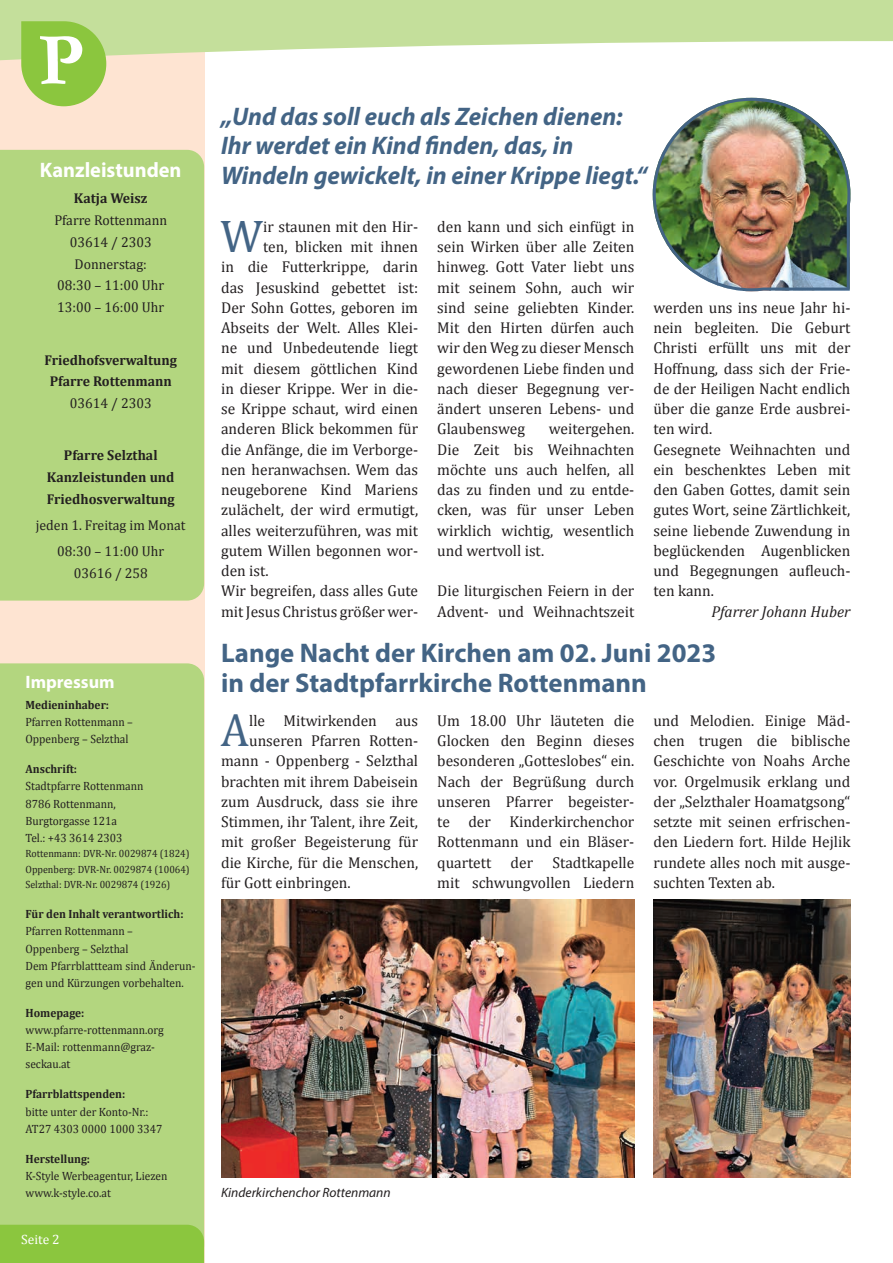
<style>
.page{position:relative;width:893px;height:1263px;background:#fff}
.page>*{position:absolute;margin:0;border:0;box-sizing:border-box;transform-origin:0 0}
.t1{font:700 75px "Garamond";color:#fff}
.t2{font:46.2px "Cambria";color:#436485}
.Überschriften{font:700 27px/30px "Myriad Pro";color:#436485}
.Überschriften-2{font:italic 700 25.5px/29.2px "Myriad Pro";color:#436485}
.t3{font:700 21px "Myriad Pro";color:#fff}
.t4{font:700 18px "Myriad Pro";color:#fff}
.t5{font:15.75px/20.2px "Cambria";color:#231f20;text-align:justify}
.t6{font:italic 15.75px "Cambria";color:#231f20}
.t7{font:14.25px/21.9px "Cambria";color:#231f20;text-align:center}
.t8{font:700 14.25px/21.9px "Cambria";color:#231f20;text-align:center}
.Aufzählung_Pfarrverb{font:italic 13.5px "Myriad Pro";color:#231f20}
.t9{font:13.5px "Cambria";color:#fff}
.Texte{font:12px/17.2px "Cambria";color:#231f20;scale:.95 1}
.t10{font:700 12px "Cambria";color:#231f20;scale:.95 1}
.Texte-2{font:10.5px "Cambria";color:#231f20;scale:.95 1}
.s1{font-weight:700}
.s2{font-weight:400}
</style>
<div class="page">
<div style="left:0;top:0;width:204px;height:1263px;background:#fee4d2"></div>
<div style="left:0;top:663px;width:204px;height:562px;background:#b3d67f"></div>
<svg style="left:0;top:0;width:893px;height:65px;fill:#c4df9b"></svg>
<svg style="left:21px;top:21px;width:85px;height:85px;background:#9aca52"></svg>
<div style="left:0;top:1225px;width:204px;height:38px;background:#8bc63e"></div>
<div style="left:0;top:150px;width:204px;height:451px;background:#b3d67f"></div>
<img style="left:652px;top:97px;width:199px;height:195px">
<img style="left:221px;top:900px;width:413px;height:278px">
<img style="left:653px;top:900px;width:197px;height:278px">
<p class="t1" style="left:38px;top:16px;width:48px">P</p>
<p class="t3" style="left:40px;top:156px;width:143px">Kanzleistunden</p>
<p class="t7" style="left:54px;top:187px;width:114px"><span class="s1">Katja Weisz<br></span>Pfarre Rottenmann<br>03614 / 2303<br>Donnerstag:<br>08:30 – 11:00 Uhr</p>
<p class="t7" style="left:57px;top:296px;width:108px">13:00 – 16:00 Uhr</p>
<p class="t8" style="left:45px;top:348px;width:134px">Friedhofsverwaltung<br>Pfarre Rottenmann<br><span class="s2">03614 / 2303</span></p>
<p class="t8" style="left:47px;top:444px;width:129px">Pfarre Selzthal<br>Kanzleistunden und<br>Friedhosverwaltung</p>
<p class="t7" style="left:36px;top:514px;width:151px">jeden 1. Freitag im Monat</p>
<p class="t7" style="left:57px;top:541px;width:108px">08:30 – 11:00 Uhr</p>
<p class="t7" style="left:74px;top:562px;width:76px">03616 / 258</p>
<p class="t4" style="left:26px;top:670px;width:91px">Impressum</p>
<p class="t10" style="left:26px;top:696px;width:90px">Medieninhaber:</p>
<p class="Texte" style="left:26px;top:713px;width:115px">Pfarren Rottenmann –</p>
<p class="Texte" style="left:26px;top:730px;width:110px">Oppenberg – Selzthal</p>
<p class="t10" style="left:26px;top:761px;width:56px">Anschrift:</p>
<p class="Texte" style="left:26px;top:778px;width:126px">Stadtpfarre Rottenmann</p>
<p class="Texte" style="left:26px;top:795px;width:97px">8786 Rottenmann,</p>
<p class="Texte" style="left:26px;top:812px;width:98px">Burgtorgasse 121a</p>
<p class="Texte" style="left:26px;top:829px;width:103px">Tel.: +43 3614 2303</p>
<p class="Texte-2" style="left:26px;top:848px;width:174px">Rottenmann: DVR-Nr. 0029874 (1824)</p>
<p class="Texte-2" style="left:26px;top:863px;width:174px">Oppenberg: DVR-Nr. 0029874 (10064)</p>
<p class="Texte-2" style="left:26px;top:878px;width:154px">Selzthal: DVR-Nr. 0029874 (1926)</p>
<p class="t10" style="left:26px;top:905px;width:168px">Für den Inhalt verantwortlich:</p>
<p class="Texte" style="left:26px;top:922px;width:115px">Pfarren Rottenmann –</p>
<p class="Texte" style="left:26px;top:940px;width:110px">Oppenberg – Selzthal</p>
<p class="Texte" style="left:26px;top:957px;width:181px">Dem Pfarrblattteam sind Änderun&shy;gen und Kürzungen vorbehalten.</p>
<p class="t10" style="left:26px;top:1004px;width:64px">Homepage:</p>
<p class="Texte" style="left:26px;top:1021px;width:147px">www.pfarre-rottenmann.org</p>
<p class="Texte" style="left:26px;top:1038px;width:138px">E-Mail: rottenmann@graz-</p>
<p class="Texte" style="left:26px;top:1056px;width:49px">seckau.at</p>
<p class="t10" style="left:26px;top:1086px;width:107px">Pfarrblattspenden:</p>
<p class="Texte" style="left:26px;top:1103px;width:131px">bitte unter der Konto-Nr.:</p>
<p class="Texte" style="left:26px;top:1120px;width:146px">AT27 4303 0000 1000 3347</p>
<p class="t10" style="left:26px;top:1150px;width:70px">Herstellung:</p>
<p class="Texte" style="left:26px;top:1167px;width:151px">K-Style Werbeagentur, Liezen</p>
<p class="Texte" style="left:26px;top:1184px;width:92px">www.k-style.co.at</p>
<p class="t9" style="left:21px;top:1231px;width:40px">Seite 2</p>
<p class="Überschriften-2" style="left:221px;top:101px;width:427px">„Und das soll euch als Zeichen dienen:<br>Ihr werdet ein Kind finden, das, in<br>Windeln gewickelt, in einer Krippe liegt.“</p>
<p class="t2" style="left:221px;top:209px;width:44px">W</p>
<p class="t5" style="left:263px;top:216px;width:156px">ir staunen mit den Hir-</p>
<p class="t5" style="left:263px;top:236px;width:156px">ten, blicken mit ihnen</p>
<p class="t5" style="left:221px;top:257px;width:199px">in die Futterkrippe, darin</p>
<p class="t5" style="left:221px;top:277px;width:199px">das Jesuskind gebettet ist:</p>
<p class="t5" style="left:221px;top:297px;width:199px">Der Sohn Gottes, geboren im</p>
<p class="t5" style="left:221px;top:317px;width:199px">Abseits der Welt. Alles Klei-</p>
<p class="t5" style="left:221px;top:338px;width:199px">ne und Unbedeutende liegt</p>
<p class="t5" style="left:221px;top:358px;width:198px">mit diesem göttlichen Kind</p>
<p class="t5" style="left:221px;top:378px;width:199px">in dieser Krippe. Wer in die-</p>
<p class="t5" style="left:221px;top:398px;width:199px">se Krippe schaut, wird einen</p>
<p class="t5" style="left:221px;top:419px;width:199px">anderen Blick bekommen für</p>
<p class="t5" style="left:221px;top:439px;width:199px">die Anfänge, die im Verborge-</p>
<p class="t5" style="left:221px;top:459px;width:199px">nen heranwachsen. Wem das</p>
<p class="t5" style="left:221px;top:479px;width:199px">neugeborene Kind Mariens</p>
<p class="t5" style="left:221px;top:500px;width:199px">zulächelt, der wird ermutigt,</p>
<p class="t5" style="left:221px;top:520px;width:198px">alles weiterzuführen, was mit</p>
<p class="t5" style="left:221px;top:540px;width:199px">gutem Willen begonnen wor-</p>
<p class="t5" style="left:221px;top:560px;width:49px">den ist.</p>
<p class="t5" style="left:221px;top:581px;width:199px">Wir begreifen, dass alles Gute mit Jesus Christus größer wer-</p>
<p class="t5" style="left:437px;top:216px;width:199px">den kann und sich einfügt in sein Wirken über alle Zeiten hinweg. Gott Vater liebt uns mit seinem Sohn, auch wir sind seine geliebten Kinder.<br>Mit den Hirten dürfen auch wir den Weg zu dieser Mensch gewordenen Liebe finden und nach dieser Begegnung ver&shy;ändert unseren Lebens- und Glaubensweg</p>
<p class="t5" style="left:437px;top:419px;width:199px;text-indent:112px">weitergehen.<br>Die Zeit bis Weihnachten möchte uns auch helfen, all das zu finden und zu entde&shy;cken, was für unser Leben wirklich wichtig, wesentlich und wertvoll ist.</p>
<p class="t5" style="left:437px;top:581px;width:199px">Die liturgischen Feiern in der<br>Advent- und Weihnachtszeit</p>
<p class="t5" style="left:653px;top:297px;width:199px">werden uns ins neue Jahr hi&shy;nein begleiten. Die Geburt Christi erfüllt uns mit der Hoffnung, dass sich der Frie&shy;de der Heiligen Nacht endlich über die ganze Erde ausbrei&shy;ten wird.</p>
<p class="t5" style="left:653px;top:439px;width:199px">Gesegnete Weihnachten und ein beschenktes Leben mit den Gaben Gottes, damit sein gutes Wort, seine Zärtlichkeit, seine liebende Zuwendung in beglückenden Augenblicken und Begegnungen aufleuch&shy;ten kann.</p>
<p class="t6" style="left:711px;top:600px;width:140px">Pfarrer Johann Huber</p>
<p class="Überschriften" style="left:221px;top:637px;width:497px">Lange Nacht der Kirchen am 02. Juni 2023 in der Stadtpfarrkirche Rottenmann</p>
<p class="t2" style="left:221px;top:703px;width:30px">A</p>
<p class="t5" style="left:249px;top:710px;width:170px">lle Mitwirkenden aus</p>
<p class="t5" style="left:437px;top:710px;width:199px">Um 18.00 Uhr läuteten die Glocken den Beginn dieses besonderen „Gotteslobes“ ein.<br>Nach der Begrüßung durch unseren Pfarrer begeister&shy;te der Kinderkirchenchor Rottenmann und ein Bläser&shy;quartett der Stadtkapelle mit schwungvollen Liedern</p>
<p class="t5" style="left:653px;top:710px;width:199px">und Melodien. Einige Mäd&shy;chen trugen die biblische Geschichte von Noahs Arche vor. Orgelmusik erklang und der „Selzthaler Hoamatgsong“ setzte mit seinen erfrischen&shy;den Liedern fort. Hilde Hejlik rundete alles noch mit ausge&shy;suchten Texten ab.</p>
<p class="t5" style="left:249px;top:731px;width:170px">unseren Pfarren Rotten-</p>
<p class="t5" style="left:221px;top:751px;width:198px">mann - Oppenberg - Selzthal</p>
<p class="t5" style="left:221px;top:771px;width:199px">brachten mit ihrem Dabeisein</p>
<p class="t5" style="left:221px;top:791px;width:199px">zum Ausdruck, dass sie ihre</p>
<p class="t5" style="left:221px;top:812px;width:199px">Stimmen, ihr Talent, ihre Zeit,</p>
<p class="t5" style="left:221px;top:832px;width:199px">mit großer Begeisterung für</p>
<p class="t5" style="left:221px;top:852px;width:199px">die Kirche, für die Menschen,</p>
<p class="t5" style="left:221px;top:872px;width:131px">für Gott einbringen.</p>
<p class="Aufzählung_Pfarrverb" style="left:221px;top:1184px;width:171px">Kinderkirchenchor Rottenmann</p>
</div>
